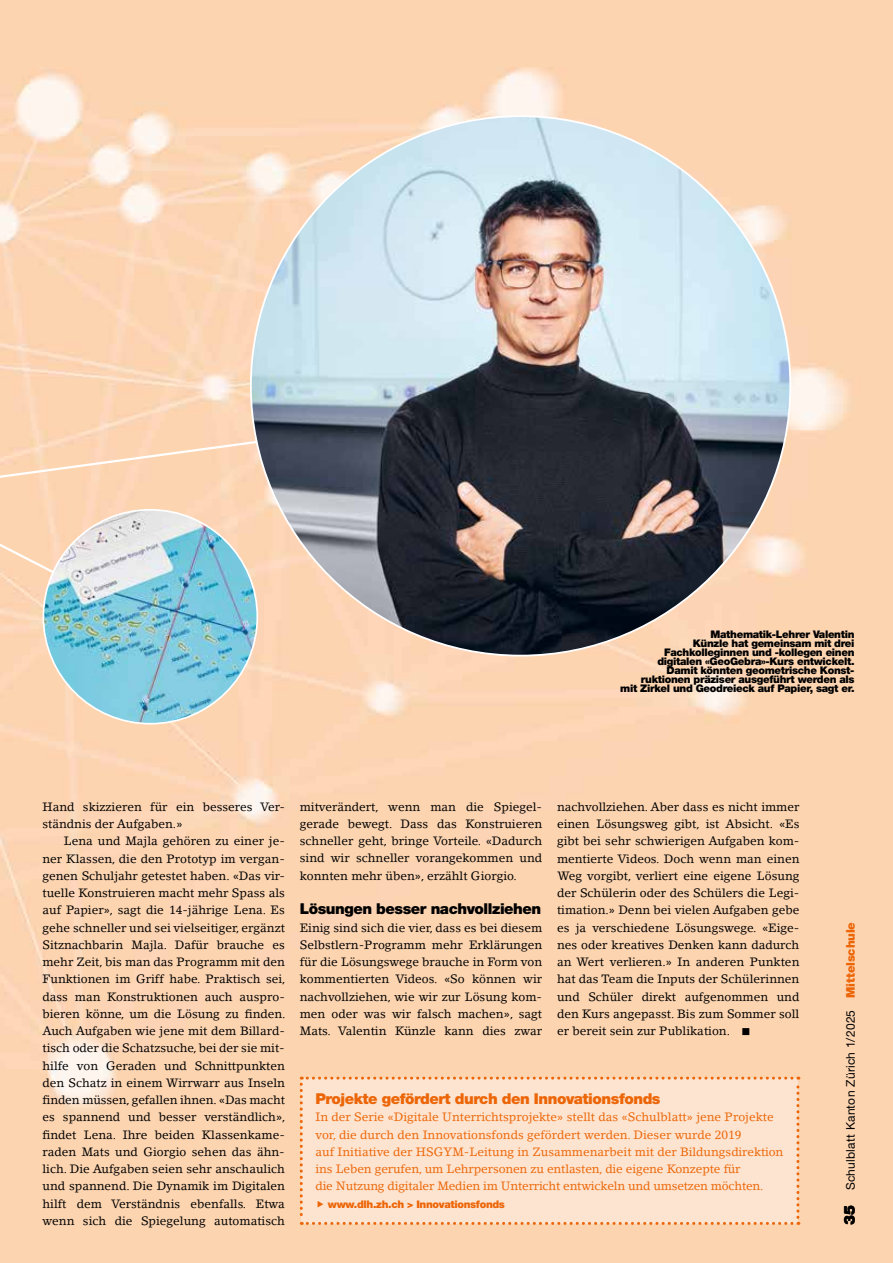
<style>
.page{position:relative;width:893px;height:1263px;background:#fff}
.page>*{position:absolute;margin:0;border:0;box-sizing:border-box;transform-origin:0 0}
.t1{font:900 15px "Helvetica Neue LT Std";letter-spacing:-.03em;color:#ec6608}
.t2{font:900 15px "Helvetica Neue LT Std";letter-spacing:-.03em;color:#000}
.t3{font:12px/17.2px "Lino Letter Std";color:#000;text-align:justify}
.t4{font:12px/17.2px "Lino Letter Std";color:#ec6608}
.t5{font:12px "Helvetica Neue LT Std";letter-spacing:.02em;color:#000}
.t6{font:900 10.5px/9px "Helvetica Neue LT Std";letter-spacing:-.03em;color:#000;text-align:right}
.t7{font:900 10.5px "Helvetica Neue LT Std";letter-spacing:-.03em;color:#ec6608}
.s1{font-weight:900;font-size:15px}
.s2{font-weight:900;color:#ec6608}
</style>
<div class="page">
<img style="left:0;top:0;width:893px;height:1263px">
<svg style="left:0;top:404px;width:273px;height:90px;background:#fcd5b5"></svg>
<img style="left:251px;top:116px;width:539px;height:540px;border-radius:270px">
<svg style="left:0;top:487px;width:153px;height:138px;background:#fcd5b4"></svg>
<img style="left:43px;top:510px;width:214px;height:214px;border-radius:107px">
<div style="left:300px;top:1076px;width:499px;height:149px;background:#fde4d0"></div>
<p class="t6" style="left:620px;top:630px;width:236px">Mathematik-Lehrer Valentin<br>Künzle hat gemeinsam mit drei Fachkolleginnen und -kollegen einen digitalen «GeoGebra»-Kurs entwickelt.<br>Damit könnten geometrische Konst&shy;ruktionen präziser ausgeführt werden als<br>mit Zirkel und Geodreieck auf Papier, sagt er.</p>
<p class="t3" style="left:43px;top:798px;width:244px">Hand skizzieren für ein besseres Ver&shy;ständnis der Aufgaben.»</p>
<p class="t3" style="left:43px;top:832px;width:245px;text-indent:21px">Lena und Majla gehören zu einer je&shy;ner Klassen, die den Prototyp im vergan&shy;genen Schuljahr getestet haben. «Das vir&shy;tuelle Konstruieren macht mehr Spass als auf Papier», sagt die 14-jährige Lena. Es gehe schneller und sei vielseitiger, ergänzt Sitznachbarin Majla. Dafür brauche es mehr Zeit, bis man das Programm mit den Funktionen im Griff habe. Praktisch sei, dass man Konstruktionen auch auspro&shy;bieren könne, um die Lösung zu finden.<br>Auch Aufgaben wie jene mit dem Billard&shy;tisch oder die Schatzsuche, bei der sie mit&shy;hilfe von Geraden und Schnittpunkten den Schatz in einem Wirrwarr aus Inseln finden müssen, gefallen ihnen. «Das macht es spannend und besser verständlich», findet Lena. Ihre beiden Klassenkame&shy;raden Mats und Giorgio sehen das ähn&shy;lich. Die Aufgaben seien sehr anschaulich und spannend. Die Dynamik im Digitalen hilft dem Verständnis ebenfalls. Etwa wenn sich die Spiegelung automatisch</p>
<p class="t3" style="left:300px;top:798px;width:244px">mitverändert, wenn man die Spiegel&shy;gerade bewegt. Dass das Konstruieren schneller geht, bringe Vorteile. «Dadurch sind wir schneller vorangekommen und konnten mehr üben», erzählt Giorgio.</p>
<p class="t2" style="left:300px;top:900px;width:243px">Lösungen besser nachvollziehen</p>
<p class="t3" style="left:300px;top:919px;width:244px">Einig sind sich die vier, dass es bei diesem Selbstlern-Programm mehr Erklärungen für die Lösungswege brauche in Form von kommentierten Videos. «So können wir nachvollziehen, wie wir zur Lösung kom&shy;men oder was wir falsch machen», sagt Mats. Valentin Künzle kann dies zwar</p>
<p class="t3" style="left:557px;top:798px;width:244px">nachvollziehen. Aber dass es nicht immer einen Lösungsweg gibt, ist Absicht. «Es gibt bei sehr schwierigen Aufgaben kom&shy;mentierte Videos. Doch wenn man einen Weg vorgibt, verliert eine eigene Lösung der Schülerin oder des Schülers die Legi&shy;timation.» Denn bei vielen Aufgaben gebe es ja verschiedene Lösungswege. «Eige&shy;nes oder kreatives Denken kann dadurch an Wert verlieren.» In anderen Punkten hat das Team die Inputs der Schülerinnen und Schüler direkt aufgenommen und den Kurs angepasst. Bis zum Sommer soll er bereit sein zur Publikation. ■</p>
<p class="t1" style="left:316px;top:1090px;width:346px">Projekte gefördert durch den Innovationsfonds</p>
<p class="t4" style="left:316px;top:1108px;width:469px">In der Serie «Digitale Unterrichtsprojekte» stellt das «Schulblatt» jene Projekte vor, die durch den Innovationsfonds gefördert werden. Dieser wurde 2019<br>auf Initiative der HSGYM-Leitung in Zusammenarbeit mit der Bildungsdirektion ins Leben gerufen, um Lehrpersonen zu entlasten, die eigene Konzepte für<br>die Nutzung digitaler Medien im Unterricht entwickeln und umsetzen möchten.</p>
<p class="t7" style="left:328px;top:1197px;width:179px">www.dlh.zh.ch &gt; Innovationsfonds</p>
<p class="t5" style="left:843px;top:1225px;width:304px;rotate:-90deg"><span class="s1">35</span> Schulblatt Kanton Zürich 1/2025 <span class="s2">Mittelschule</span></p>
</div>
